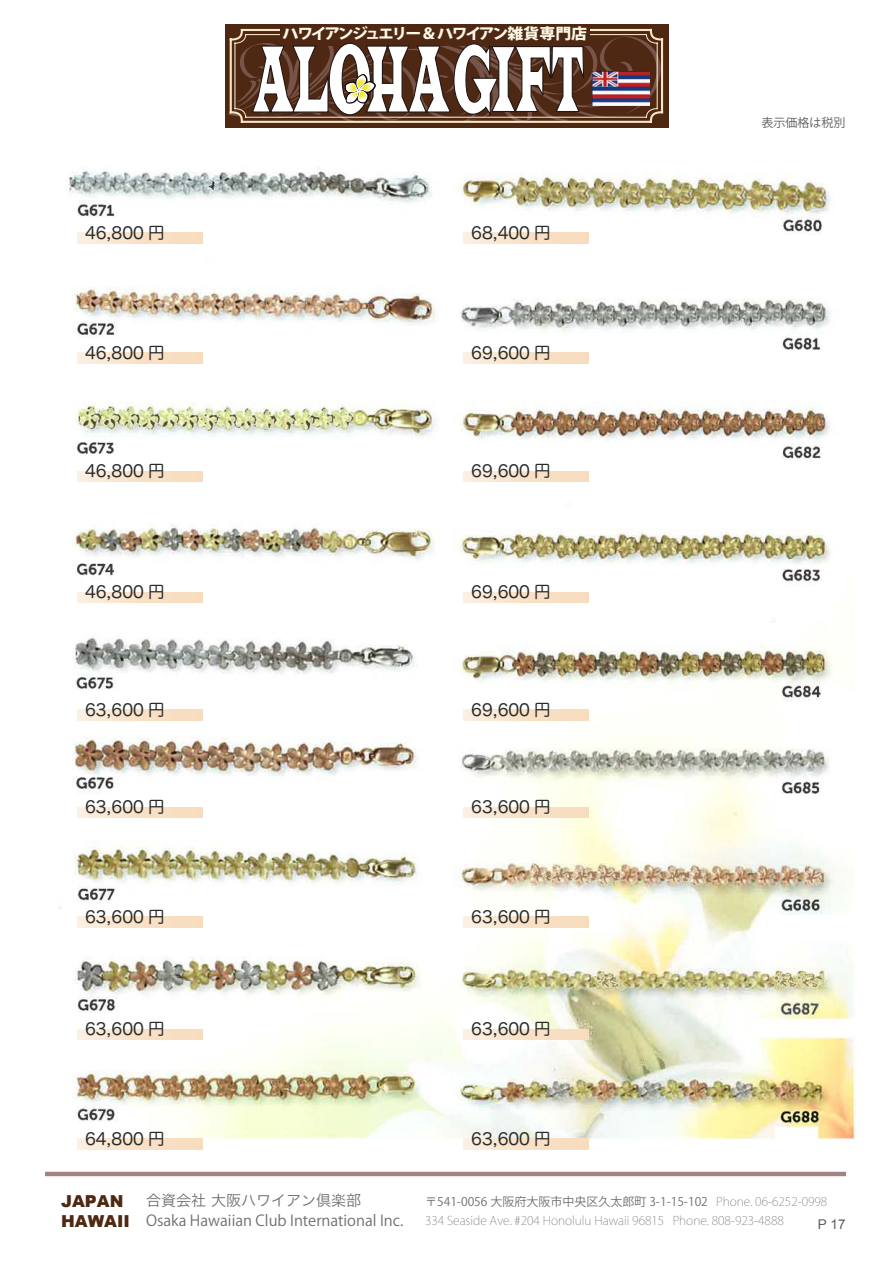
<style>
.page{position:relative;width:893px;height:1263px;background:#fff}
.page>*{position:absolute;margin:0;border:0;box-sizing:border-box;transform-origin:0 0}
.t1{font:16.5px "Hira Maru Pro N W4";color:#2a2b2b}
.t2{font:900 16.5px "Arial";color:#4e2812}
.t3{font:15px "Koz Go Pr 6 N";color:#707070}
.t4{font:800 15px "Koz Go Pr 6 N";letter-spacing:-.14em;color:#fdf8e6;scale:1.06 1}
.t5{font:15px "Hira Kaku Pro N W3";color:#707070}
.t6{font:13.5px "Arial";color:#5e5e5e}
.t7{font:200 12px "Koz Go Pr 6 N";color:#707070}
.t8{font:12px "Koz Go Pr 6 N";color:#707070}
.t9{font:12px "Koz Go Pr 6 N";color:#5e5e5e}
.s1{font-weight:200}
</style>
<div class="page">
<img style="left:59px;top:33px;width:798px;height:1117px">
<svg style="left:78px;top:232px;width:124px;height:11px"></svg>
<svg style="left:78px;top:352px;width:124px;height:11px"></svg>
<svg style="left:78px;top:471px;width:124px;height:11px"></svg>
<svg style="left:78px;top:592px;width:124px;height:11px"></svg>
<svg style="left:78px;top:710px;width:124px;height:10px"></svg>
<svg style="left:78px;top:807px;width:124px;height:11px"></svg>
<svg style="left:78px;top:916px;width:124px;height:11px"></svg>
<svg style="left:78px;top:1029px;width:124px;height:11px"></svg>
<svg style="left:78px;top:1138px;width:124px;height:11px"></svg>
<svg style="left:464px;top:232px;width:125px;height:11px"></svg>
<svg style="left:464px;top:352px;width:125px;height:11px"></svg>
<svg style="left:464px;top:471px;width:125px;height:11px"></svg>
<svg style="left:464px;top:592px;width:125px;height:11px"></svg>
<svg style="left:464px;top:710px;width:125px;height:10px"></svg>
<svg style="left:464px;top:807px;width:125px;height:11px"></svg>
<svg style="left:464px;top:916px;width:125px;height:11px"></svg>
<svg style="left:464px;top:1029px;width:125px;height:11px"></svg>
<svg style="left:464px;top:1138px;width:125px;height:11px"></svg>
<div style="left:225px;top:24px;width:443px;height:103px;background:#4e2812"></div>
<svg style="left:227px;top:28px;width:437px;height:95px"></svg>
<hr style="left:45px;top:1172px;width:801px;height:4px;background:#a28282">
<p class="t4" style="left:283px;top:25px;width:289px">ハワイアンジュエリー＆ハワイアン雑貨専門店</p>
<p class="t9" style="left:762px;top:116px;width:85px">表示価格は税別</p>
<p class="t1" style="left:85px;top:218px;width:81px">46,800 円</p>
<p class="t1" style="left:471px;top:218px;width:81px">68,400 円</p>
<p class="t1" style="left:85px;top:338px;width:81px">46,800 円</p>
<p class="t1" style="left:471px;top:338px;width:81px">69,600 円</p>
<p class="t1" style="left:85px;top:457px;width:81px">46,800 円</p>
<p class="t1" style="left:471px;top:457px;width:81px">69,600 円</p>
<p class="t1" style="left:85px;top:578px;width:81px">46,800 円</p>
<p class="t1" style="left:471px;top:578px;width:81px">69,600 円</p>
<p class="t1" style="left:85px;top:695px;width:81px">63,600 円</p>
<p class="t1" style="left:471px;top:695px;width:81px">69,600 円</p>
<p class="t1" style="left:85px;top:793px;width:81px">63,600 円</p>
<p class="t1" style="left:471px;top:793px;width:81px">63,600 円</p>
<p class="t1" style="left:85px;top:902px;width:81px">63,600 円</p>
<p class="t1" style="left:471px;top:902px;width:81px">63,600 円</p>
<p class="t1" style="left:85px;top:1015px;width:81px">63,600 円</p>
<p class="t1" style="left:471px;top:1015px;width:81px">63,600 円</p>
<p class="t1" style="left:85px;top:1124px;width:81px">64,800 円</p>
<p class="t1" style="left:471px;top:1124px;width:81px">63,600 円</p>
<p class="t2" style="left:61px;top:1189px;width:64px">JAPAN</p>
<p class="t5" style="left:146px;top:1187px;width:216px">合資会社 大阪ハワイアン倶楽部</p>
<p class="t8" style="left:425px;top:1194px;width:404px">〒541-0056 大阪府大阪市中央区久太郎町 3-1-15-102 <span class="s1">Phone. 06-6252-0998</span></p>
<p class="t2" style="left:61px;top:1209px;width:70px">HAWAII</p>
<p class="t6" style="left:818px;top:1215px;width:29px">P 17</p>
<p class="t3" style="left:146px;top:1212px;width:259px">Osaka Hawaiian Club International Inc.</p>
<p class="t7" style="left:425px;top:1214px;width:360px">334 Seaside Ave. #204 Honolulu Hawaii 96815 Phone. 808-923-4888</p>
</div>
